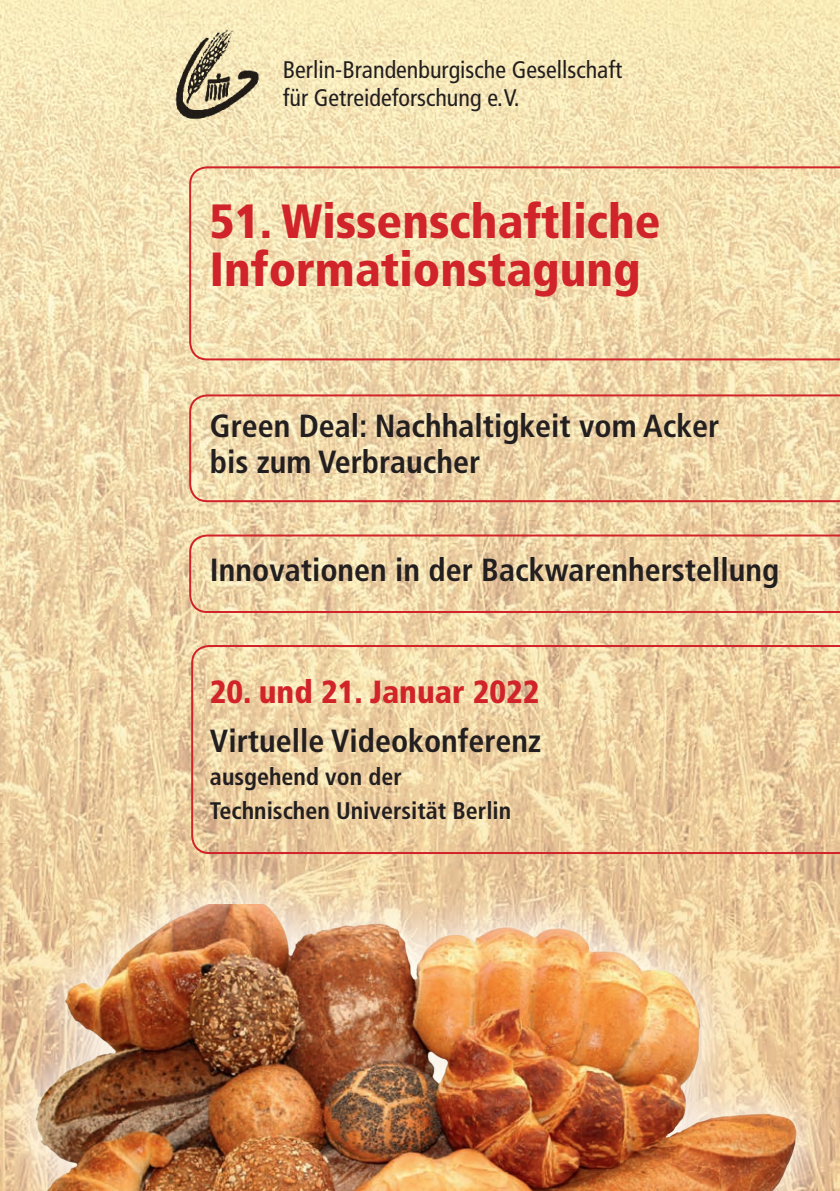
<style>
.page{position:relative;width:840px;height:1191px;background:#fff}
.page>*{position:absolute;margin:0;border:0;box-sizing:border-box;transform-origin:0 0}
.t1{font:900 condensed 48px/48px "Frutiger LT Std";color:#d1232a}
.t2{font:700 condensed 32px/36px "Frutiger LT Std";color:#231f20}
.t3{font:900 condensed 32px "Frutiger LT Std";color:#d1232a}
.t4{font:condensed 24px/28.8px "Frutiger LT Std";color:#231f20}
.t5{font:700 condensed 24px/33.2px "Frutiger LT Std";color:#231f20}
</style>
<div class="page">
<img style="left:0;top:0;width:839px;height:851px">
<svg style="left:191px;top:645px;width:648px;height:206px;background:#eccfa1"></svg>
<svg style="left:189px;top:166px;width:650px;height:194px;background:#f1dcaf"></svg>
<svg style="left:189px;top:394px;width:650px;height:108px;background:#eccfa4"></svg>
<svg style="left:189px;top:534px;width:650px;height:79px;background:#eccba1"></svg>
<div style="left:0;top:851px;width:839px;height:340px;background:#fff;opacity:.8"></div>
<img style="left:0;top:904px;width:796px;height:287px">
<img style="left:164px;top:25px;width:101px;height:100px">
<p class="t4" style="left:282px;top:55px;width:341px">Berlin-Brandenburgische Gesellschaft für Getreideforschung e.V.</p>
<h1 class="t1" style="left:210px;top:197px;width:452px">51. Wissenschaftliche<br>Informationstagung</h1>
<p class="t2" style="left:210px;top:408px;width:510px">Green Deal: Nachhaltigkeit vom Acker bis zum Verbraucher</p>
<p class="t2" style="left:210px;top:552px;width:570px">Innovationen in der Backwarenherstellung</p>
<p class="t3" style="left:210px;top:672px;width:331px">20. und 21. Januar 2022</p>
<p class="t2" style="left:210px;top:723px;width:332px">Virtuelle Videokonferenz</p>
<p class="t5" style="left:210px;top:760px;width:303px">ausgehend von der<br>Technischen Universität Berlin</p>
</div>
